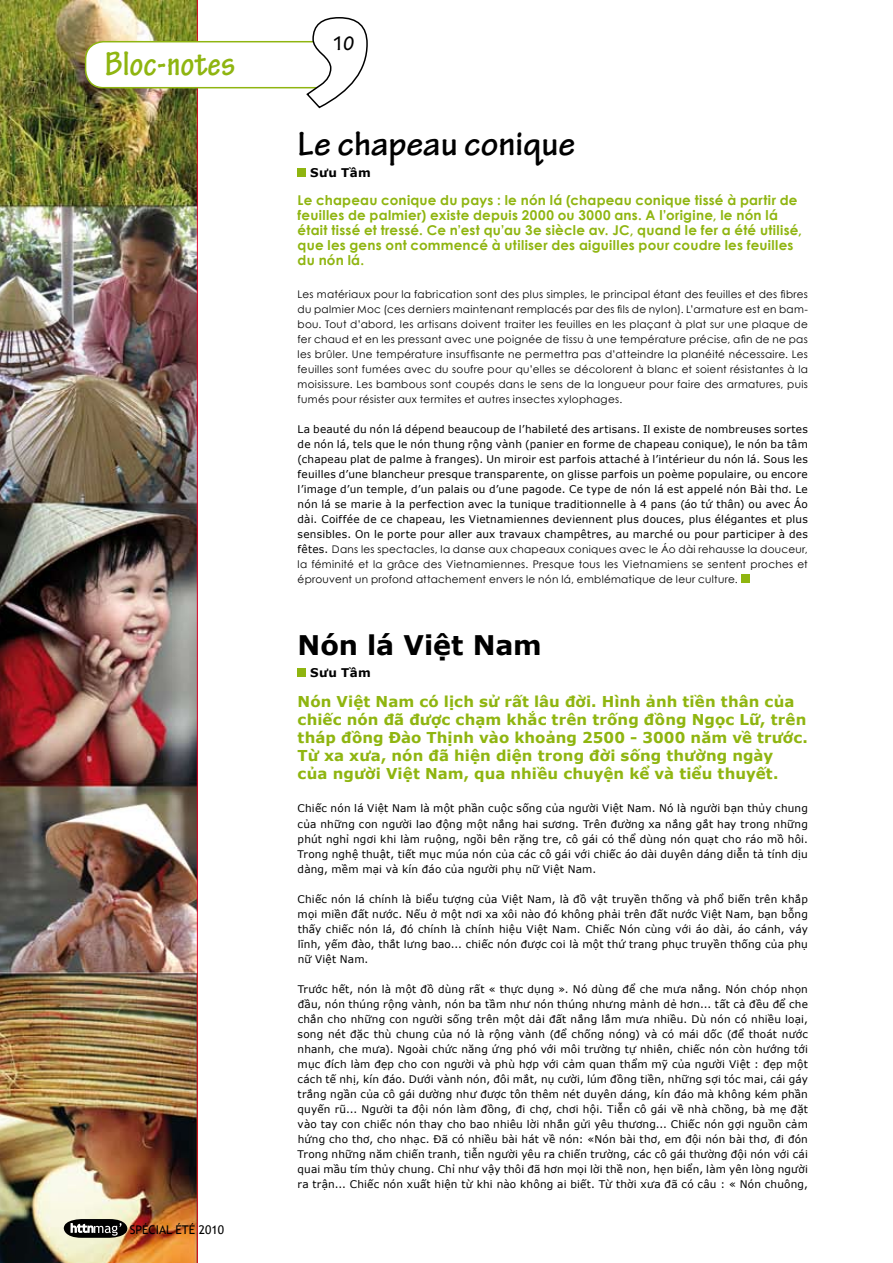
<style>
.page{position:relative;width:893px;height:1263px;background:#fff}
.page>*{position:absolute;margin:0;border:0;box-sizing:border-box;transform-origin:0 0}
.t1{font:700 36px "Tekton Pro";color:#000}
.t2{font:700 condensed 36px "Tekton Pro";color:#8fb510}
.t3{font:700 27px "Verdana";color:#000}
.t4{font:700 condensed 21px "Tekton Pro";color:#000}
.t5{font:700 15px/18px "Verdana";letter-spacing:.005em;color:#8fb510}
.t6{font:700 13.5px/15px "Century Gothic";letter-spacing:.02em;color:#8fb510}
.t7{font:12px "Trebuchet MS";color:#000}
.t8{font:700 12px "Verdana";letter-spacing:.015em;color:#000}
.t9{font:10.5px/15px "Verdana";letter-spacing:.015em;color:#000;text-align:justify}
.t10{font:10.5px/15px "Century Gothic";letter-spacing:.025em;color:#000;text-align:justify}
.s1{font-family:"Verdana"}
</style>
<div class="page">
<img style="left:0;top:0;width:198px;height:1263px">
<svg style="left:64px;top:1219px;width:63px;height:19px"></svg>
<div style="left:86px;top:42px;width:257px;height:46px;background:#fff;border-radius:18px"></div>
<div style="left:85px;top:41px;width:258px;height:47px;border:2px solid #8fb510;border-radius:18px"></div>
<svg style="left:305px;top:17px;width:63px;height:92px"></svg>
<div style="left:298px;top:168px;width:8px;height:9px;background:#8fb510"></div>
<div style="left:741px;top:574px;width:8px;height:9px;background:#8fb510"></div>
<div style="left:298px;top:668px;width:8px;height:9px;background:#8fb510"></div>
<h1 class="t2" style="left:105px;top:43px;width:132px">Bloc-notes</h1>
<p class="t7" style="left:130px;top:1222px;width:26px">Spécial</p>
<p class="t7" style="left:175px;top:1222px;width:50px">été 2010</p>
<h3 class="t4" style="left:333px;top:31px;width:23px">10</h3>
<h1 class="t1" style="left:298px;top:122px;width:279px">Le chapeau conique</h1>
<p class="t8" style="left:310px;top:165px;width:62px">Sưu Tầm</p>
<p class="t6" style="left:298px;top:192px;width:506px">Le chapeau conique du pays : le nón lá (chapeau conique tissé à partir de feuilles de palmier) existe depuis 2000 ou 3000 ans. A l’origine, le nón lá était tissé et tressé. Ce n’est qu’au 3e siècle av. JC, quand le fer a été utilisé, que les gens ont commencé à utiliser des aiguilles pour coudre les feuilles du nón lá.</p>
<p class="t10" style="left:298px;top:286px;width:512px">Les matériaux pour la fabrication sont des plus simples, le principal étant des feuilles et des fibres du palmier Moc (ces derniers maintenant remplacés par des fils de nylon). L’armature est en bam&shy;bou. Tout d’abord, les artisans doivent traiter les feuilles en les plaçant à plat sur une plaque de fer chaud et en les pressant avec une poignée de tissu à une température précise, afin de ne pas les brûler. Une température insuffisante ne permettra pas d’atteindre la planéité nécessaire. Les feuilles sont fumées avec du soufre pour qu’elles se décolorent à blanc et soient résistantes à la moisissure. Les bambous sont coupés dans le sens de la longueur pour faire des armatures, puis fumés pour résister aux termites et autres insectes xylophages.</p>
<p class="t9" style="left:298px;top:421px;width:512px">La beauté du nón lá dépend beaucoup de l’habileté des artisans. Il existe de nombreuses sortes de nón lá, tels que le nón thung rộng vành (panier en forme de chapeau conique), le nón ba tâm (chapeau plat de palme à franges). Un miroir est parfois attaché à l’intérieur du nón lá. Sous les feuilles d’une blancheur presque transparente, on glisse parfois un poème populaire, ou encore l’image d’un temple, d’un palais ou d’une pagode. Ce type de nón lá est appelé nón Bài thơ. Le nón lá se marie à la perfection avec la tunique traditionnelle à 4 pans (áo tứ thân) ou avec Áo dài. Coiffée de ce chapeau, les Vietnamiennes deviennent plus douces, plus élégantes et plus sensibles. On le porte pour aller aux travaux champêtres, au marché ou pour participer à des</p>
<p class="t10" style="left:298px;top:541px;width:512px"><span class="s1">fêtes.</span> Dans les spectacles, la danse aux chapeaux coniques avec le Áo dài rehausse la douceur, la féminité et la grâce des Vietnamiennes. Presque tous les Vietnamiens se sentent proches et éprouvent un profond attachement envers le nón lá, emblématique de leur culture.</p>
<h2 class="t3" style="left:298px;top:628px;width:246px">Nón lá Việt Nam</h2>
<p class="t8" style="left:310px;top:665px;width:62px">Sưu Tầm</p>
<p class="t5" style="left:298px;top:692px;width:512px">Nón Việt Nam có lịch sử rất lâu đời. Hình ảnh tiền thân của chiếc nón đã được chạm khắc trên trống đồng Ngọc Lữ, trên tháp đồng Đào Thịnh vào khoảng 2500 - 3000 năm về trước.<br>Từ xa xưa, nón đã hiện diện trong đời sống thường ngày<br>của người Việt Nam, qua nhiều chuyện kể và tiểu thuyết.</p>
<p class="t9" style="left:298px;top:801px;width:512px">Chiếc nón lá Việt Nam là một phần cuộc sống của người Việt Nam. Nó là người bạn thủy chung của những con người lao động một nắng hai sương. Trên đường xa nắng gắt hay trong những phút nghỉ ngơi khi làm ruộng, ngồi bên rặng tre, cô gái có thể dùng nón quạt cho ráo mồ hôi.<br>Trong nghệ thuật, tiết mục múa nón của các cô gái với chiếc áo dài duyên dáng diễn tả tính dịu dàng, mềm mại và kín đáo của người phụ nữ Việt Nam.</p>
<p class="t9" style="left:298px;top:891px;width:512px">Chiếc nón lá chính là biểu tượng của Việt Nam, là đồ vật truyền thống và phổ biến trên khắp mọi miền đất nước. Nếu ở một nơi xa xôi nào đó không phải trên đất nước Việt Nam, bạn bỗng thấy chiếc nón lá, đó chính là chính hiệu Việt Nam. Chiếc Nón cùng với áo dài, áo cánh, váy lĩnh, yếm đào, thắt lưng bao... chiếc nón được coi là một thứ trang phục truyền thống của phụ nữ Việt Nam.</p>
<p class="t9" style="left:298px;top:981px;width:512px">Trước hết, nón là một đồ dùng rất « thực dụng ». Nó dùng để che mưa nắng. Nón chóp nhọn đầu, nón thúng rộng vành, nón ba tầm như nón thúng nhưng mảnh dẻ hơn... tất cả đều để che chắn cho những con người sống trên một dải đất nắng lắm mưa nhiều. Dù nón có nhiều loại, song nét đặc thù chung của nó là rộng vành (để chống nóng) và có mái dốc (để thoát nước nhanh, che mưa). Ngoài chức năng ứng phó với môi trường tự nhiên, chiếc nón còn hướng tới mục đích làm đẹp cho con người và phù hợp với cảm quan thẩm mỹ của người Việt : đẹp một cách tế nhị, kín đáo. Dưới vành nón, đôi mắt, nụ cười, lúm đồng tiền, những sợi tóc mai, cái gáy trắng ngần của cô gái dường như được tôn thêm nét duyên dáng, kín đáo mà không kém phần quyến rũ... Người ta đội nón làm đồng, đi chợ, chơi hội. Tiễn cô gái về nhà chồng, bà mẹ đặt vào tay con chiếc nón thay cho bao nhiêu lời nhắn gửi yêu thương... Chiếc nón gợi nguồn cảm hứng cho thơ, cho nhạc. Đã có nhiều bài hát về nón: «Nón bài thơ, em đội nón bài thơ, đi đón Trong những năm chiến tranh, tiễn người yêu ra chiến trường, các cô gái thường đội nón với cái quai mầu tím thủy chung. Chỉ như vậy thôi đã hơn mọi lời thề non, hẹn biển, làm yên lòng người ra trận... Chiếc nón xuất hiện từ khi nào không ai biết. Từ thời xưa đã có câu : « Nón chuông,</p>
</div>
